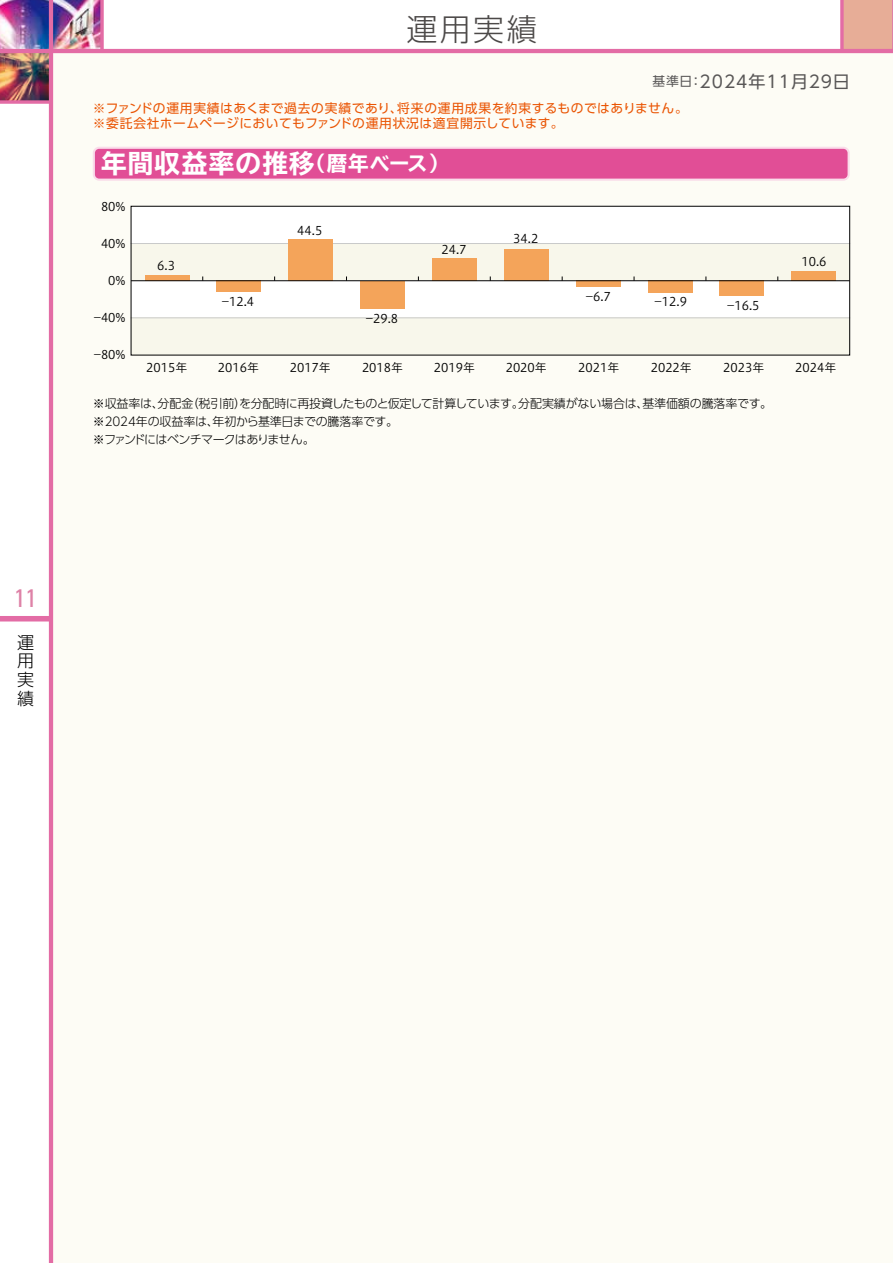
<style>
.page{position:relative;width:893px;height:1263px;background:#fff}
.page>*{position:absolute;margin:0;border:0;box-sizing:border-box;transform-origin:0 0}
.t1{font:300 30.9px "UD Shin Go Pro";color:#4c4948}
.t2{font:700 expanded 25.5px "TBUD Go Std";letter-spacing:.05em;color:#fff}
.t3{font:condensed 25.5px "Univers";color:#de82a7}
.t4{font:16.95px "UD Shin Go Pro";letter-spacing:.06em;color:#595757}
.t5{font:300 16.95px/18.8px "UD Shin Go Pro";color:#000;text-align:justify}
.t6{font:12.75px/14.9px "UD Shin Go Pro";letter-spacing:.045em;color:#ea5504}
.t7{font:300 12px/18px "UD Shin Go Pro";letter-spacing:-.03em;color:#000}
.t8{font:12px "Hiragino UD Sans Std W3";color:#000}
.s1{font-size:12.75px}
.s2{font-size:20.4px}
</style>
<div class="page">
<img style="left:0;top:0;width:100px;height:49px">
<img style="left:0;top:53px;width:49px;height:47px">
<div style="left:842px;top:0;width:51px;height:51px;background:#e7ad97"></div>
<svg style="left:840px;top:0;width:4px;height:49px"></svg>
<div style="left:51px;top:51px;width:842px;height:1212px;background:#fdfcf5"></div>
<div style="left:0;top:616px;width:51px;height:5px;background:#e36ca5"></div>
<hr style="left:49px;top:0;width:4px;height:1263px;background:#e36ca5">
<hr style="left:0;top:49px;width:893px;height:4px;background:#e36ca5">
<svg style="left:0;top:100px;width:49px;height:4px"></svg>
<svg style="left:100px;top:0;width:4px;height:49px"></svg>
<svg style="left:93px;top:147px;width:757px;height:34px;background:#e460a0"></svg>
<div style="left:131px;top:206px;width:719px;height:37px;background:#fff"></div>
<div style="left:131px;top:243px;width:719px;height:38px;background:#f8f7eb"></div>
<div style="left:131px;top:281px;width:719px;height:37px;background:#fff"></div>
<div style="left:131px;top:318px;width:719px;height:37px;background:#f8f7eb"></div>
<hr style="left:131px;top:243px;width:719px;height:1px;background:#c9caca">
<hr style="left:131px;top:317px;width:719px;height:1px;background:#c9caca">
<div style="left:792px;top:271px;width:44px;height:10px;background:#f4a45a"></div>
<div style="left:720px;top:281px;width:44px;height:15px;background:#f4a45a"></div>
<div style="left:648px;top:281px;width:44px;height:12px;background:#f4a45a"></div>
<div style="left:576px;top:281px;width:44px;height:6px;background:#f4a45a"></div>
<div style="left:504px;top:249px;width:44px;height:32px;background:#f4a45a"></div>
<div style="left:432px;top:258px;width:45px;height:23px;background:#f4a45a"></div>
<div style="left:360px;top:281px;width:45px;height:27px;background:#f4a45a"></div>
<div style="left:289px;top:239px;width:44px;height:42px;background:#f4a45a"></div>
<div style="left:217px;top:281px;width:44px;height:11px;background:#f4a45a"></div>
<div style="left:145px;top:275px;width:44px;height:6px;background:#f4a45a"></div>
<hr style="left:131px;top:280px;width:719px;height:1px;background:#000">
<h2 class="t3" style="left:14px;top:582px;width:24px">11</h2>
<h3 class="t5" style="left:17px;top:632px;width:18px">運用実績</h3>
<h1 class="t1" style="left:407px;top:4px;width:132px">運用実績</h1>
<h3 class="t4" style="left:653px;top:68px;width:199px"><span class="s1">基準日：</span>2024年11月29日</h3>
<p class="t6" style="left:93px;top:101px;width:597px">※ファンドの運用実績はあくまで過去の実績であり、将来の運用成果を約束するものではありません。※委託会社ホームページにおいてもファンドの運用状況は適宜開示しています。</p>
<h2 class="t2" style="left:101px;top:149px;width:349px">年間収益率の推移<span class="s2">（暦年ベース）</span></h2>
<p class="t8" style="left:101px;top:197px;width:26px">80%</p>
<p class="t8" style="left:101px;top:234px;width:26px">40%</p>
<p class="t8" style="left:108px;top:271px;width:19px">0%</p>
<p class="t8" style="left:94px;top:309px;width:34px">-40%</p>
<p class="t8" style="left:94px;top:346px;width:34px">-80%</p>
<p class="t8" style="left:157px;top:257px;width:19px">6.3</p>
<p class="t8" style="left:222px;top:293px;width:34px">-12.4</p>
<p class="t8" style="left:297px;top:221px;width:27px">44.5</p>
<p class="t8" style="left:366px;top:310px;width:34px">-29.8</p>
<p class="t8" style="left:441px;top:240px;width:27px">24.7</p>
<p class="t8" style="left:513px;top:230px;width:27px">34.2</p>
<p class="t8" style="left:586px;top:287px;width:27px">-6.7</p>
<p class="t8" style="left:655px;top:293px;width:34px">-12.9</p>
<p class="t8" style="left:727px;top:296px;width:34px">-16.5</p>
<p class="t8" style="left:801px;top:253px;width:27px">10.6</p>
<p class="t8" style="left:146px;top:358px;width:43px">2015年</p>
<p class="t8" style="left:218px;top:358px;width:43px">2016年</p>
<p class="t8" style="left:290px;top:358px;width:43px">2017年</p>
<p class="t8" style="left:362px;top:358px;width:43px">2018年</p>
<p class="t8" style="left:434px;top:358px;width:43px">2019年</p>
<p class="t8" style="left:506px;top:358px;width:43px">2020年</p>
<p class="t8" style="left:578px;top:358px;width:43px">2021年</p>
<p class="t8" style="left:651px;top:358px;width:43px">2022年</p>
<p class="t8" style="left:723px;top:358px;width:43px">2023年</p>
<p class="t8" style="left:795px;top:358px;width:43px">2024年</p>
<p class="t7" style="left:93px;top:394px;width:681px">※収益率は、分配金（税引前）を分配時に再投資したものと仮定して計算しています。分配実績がない場合は、基準価額の騰落率です。※2024年の収益率は、年初から基準日までの騰落率です。<br>※ファンドにはベンチマークはありません。</p>
</div>
